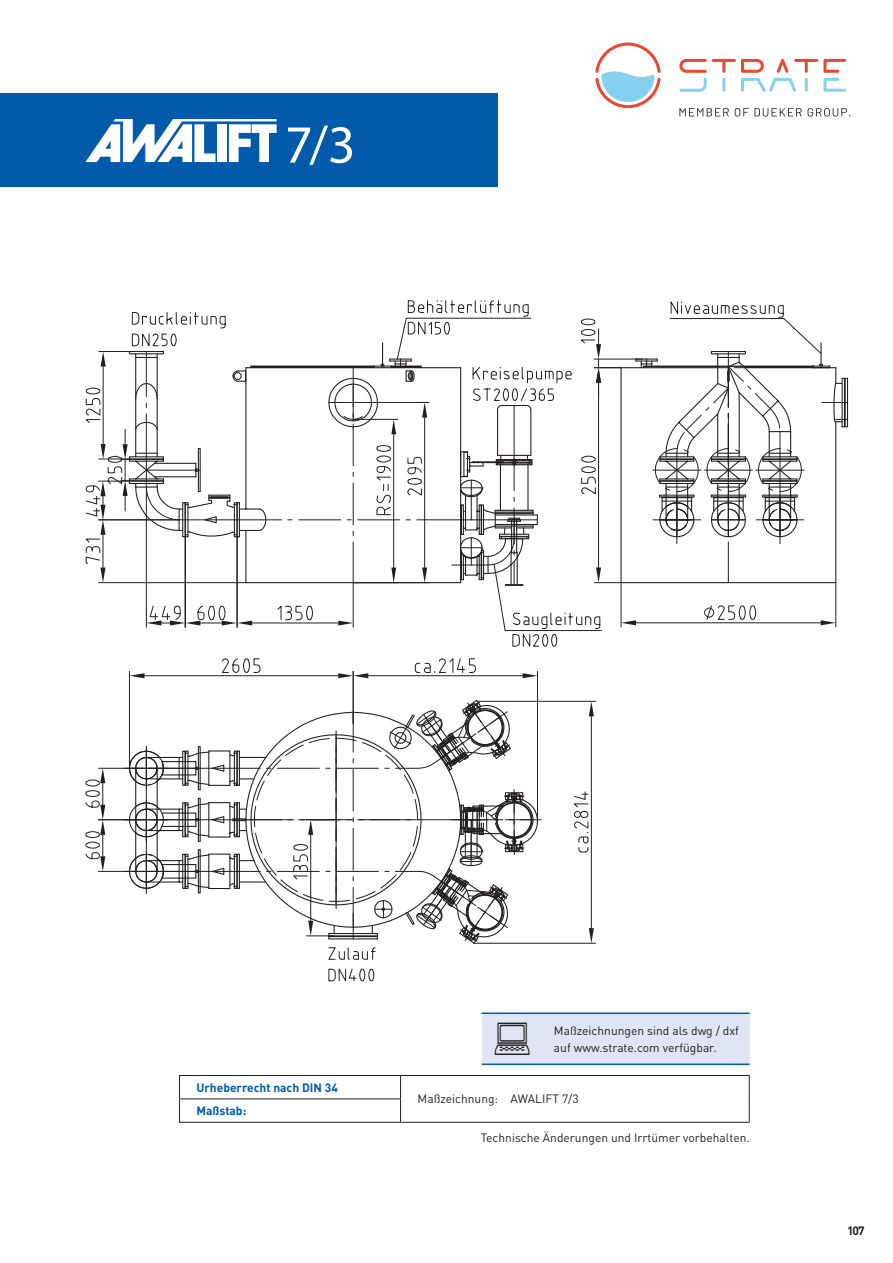
<style>
.page{position:relative;width:893px;height:1263px;background:#fff}
.page>*{position:absolute;margin:0;border:0;box-sizing:border-box;transform-origin:0 0}
.t1{font:54px "Myriad Pro";color:#fff}
.Fliesstext_standard{font:12px/16.5px "DIN Pro";color:#231f20}
.Text_Kennlinien{font:12px "DIN Pro";color:#231f20}
.Tabellentext_Zeichnu{font:12px "DIN Pro";color:#231f20}
.Tabellentext_Blau_Ze{font:700 12px "DIN Pro";color:#015aaa}
.Tabellentext_Blau{font:700 12px "DIN Pro";color:#015aaa}
.t2{font:700 12px "DIN Pro";color:#231f20}
</style>
<div class="page">
<div style="left:0;top:93px;width:497px;height:94px;background:#015aaa"></div>
<svg style="left:85px;top:119px;width:192px;height:43px"></svg>
<svg style="left:679px;top:108px;width:171px;height:9px"></svg>
<svg style="left:595px;top:43px;width:66px;height:65px"></svg>
<svg style="left:679px;top:59px;width:167px;height:33px"></svg>
<hr style="left:179px;top:1122px;width:222px;height:1px;background:#231f20">
<svg style="left:179px;top:1075px;width:571px;height:47px"></svg>
<hr style="left:401px;top:1122px;width:349px;height:1px;background:#231f20">
<hr style="left:251px;top:366px;width:123px;height:1px;background:#231f20">
<hr style="left:246px;top:367px;width:128px;height:1px;background:#231f20">
<hr style="left:847px;top:378px;width:1px;height:49px;background:#231f20">
<svg style="left:199px;top:519px;width:397px;height:338px"></svg>
<hr style="left:252px;top:623px;width:86px;height:1px;background:#231f20">
<svg style="left:277px;top:604px;width:36px;height:17px"></svg>
<hr style="left:237px;top:537px;width:1px;height:90px;background:#231f20">
<hr style="left:185px;top:537px;width:1px;height:90px;background:#231f20">
<hr style="left:146px;top:487px;width:1px;height:140px;background:#231f20">
<svg style="left:146px;top:605px;width:106px;height:20px"></svg>
<hr style="left:129px;top:671px;width:1px;height:97px;background:#231f20">
<hr style="left:145px;top:675px;width:193px;height:1px;background:#231f20">
<svg style="left:129px;top:673px;width:16px;height:5px"></svg>
<svg style="left:221px;top:658px;width:40px;height:15px"></svg>
<hr style="left:353px;top:671px;width:1px;height:52px;background:#231f20">
<hr style="left:537px;top:671px;width:1px;height:152px;background:#231f20">
<hr style="left:368px;top:675px;width:155px;height:1px;background:#231f20">
<svg style="left:338px;top:673px;width:30px;height:5px"></svg>
<svg style="left:523px;top:673px;width:14px;height:5px"></svg>
<svg style="left:414px;top:657px;width:62px;height:16px"></svg>
<hr style="left:477px;top:701px;width:119px;height:1px;background:#231f20">
<hr style="left:474px;top:943px;width:122px;height:1px;background:#231f20">
<hr style="left:591px;top:716px;width:1px;height:212px;background:#231f20">
<svg style="left:589px;top:701px;width:5px;height:15px"></svg>
<svg style="left:589px;top:928px;width:5px;height:15px"></svg>
<svg style="left:573px;top:791px;width:16px;height:62px"></svg>
<svg style="left:328px;top:968px;width:47px;height:14px"></svg>
<svg style="left:328px;top:300px;width:519px;height:349px"></svg>
<div style="left:711px;top:351px;width:35px;height:3px;border:1px solid #231f20"></div>
<svg style="left:85px;top:699px;width:456px;height:261px"></svg>
<svg style="left:85px;top:312px;width:182px;height:271px"></svg>
<div style="left:482px;top:1013px;width:268px;height:51px;background:#e0e5f3"></div>
<hr style="left:482px;top:1012px;width:268px;height:2px;background:#015aaa">
<hr style="left:482px;top:1063px;width:268px;height:2px;background:#015aaa">
<h1 class="t1" style="left:285px;top:111px;width:72px">7/3</h1>
<p class="Tabellentext_Blau_Ze" style="left:196px;top:1079px;width:143px">Urheberrecht nach DIN 34</p>
<p class="Tabellentext_Blau" style="left:196px;top:1103px;width:51px">Maßstab:</p>
<p class="Fliesstext_standard" style="left:554px;top:1021px;width:187px">Maßzeichnungen sind als dwg / dxf auf www.strate.com verfügbar.</p>
<p class="Tabellentext_Zeichnu" style="left:418px;top:1090px;width:163px">Maßzeichnung: AWALIFT 7/3</p>
<p class="Text_Kennlinien" style="left:481px;top:1128px;width:271px">Technische Änderungen und Irrtümer vorbehalten.</p>
<p class="t2" style="left:847px;top:1222px;width:19px">107</p>
</div>
